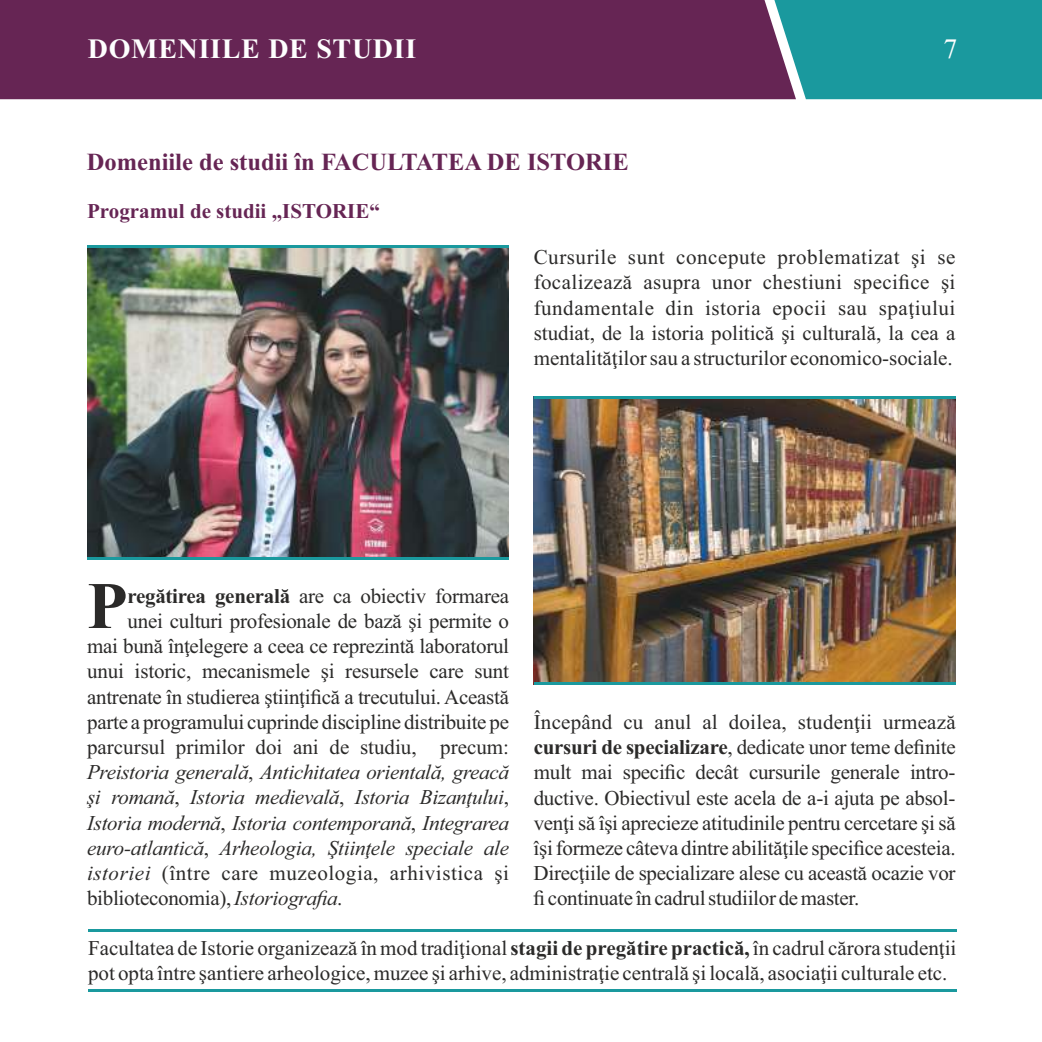
<style>
.page{position:relative;width:1042px;height:1042px;background:#fff}
.page>*{position:absolute;margin:0;border:0;box-sizing:border-box;transform-origin:0 0}
.t1{font:700 66.15px "Times New Roman";color:#2b2a29}
.t2{font:700 28px "Times New Roman";letter-spacing:.025em;color:#fefefe}
.t3{font:28px "Times New Roman";color:#fefefe}
.t4{font:700 24.5px "Times New Roman";color:#662554}
.t5{font:21px/25.2px "Times New Roman";color:#2b2a29;text-align:justify}
.t6{font:700 21px "Times New Roman";color:#662554}
.s1{font-weight:700}
.s2{font-style:italic}
</style>
<div class="page">
<img style="left:534px;top:399px;width:421px;height:283px">
<img style="left:87px;top:248px;width:422px;height:309px">
<div style="left:0;top:0;width:770px;height:99px;background:#662554"></div>
<svg style="left:770px;top:0;width:272px;height:99px;background:#25979e"></svg>
<hr style="left:87px;top:245px;width:422px;height:3px;background:#1a999e">
<hr style="left:87px;top:557px;width:422px;height:2px;background:#1a999e">
<hr style="left:534px;top:397px;width:421px;height:2px;background:#1a999e">
<hr style="left:534px;top:682px;width:421px;height:2px;background:#1a999e">
<hr style="left:88px;top:929px;width:868px;height:3px;background:#1a999e">
<hr style="left:88px;top:989px;width:868px;height:3px;background:#1a999e">
<h2 class="t2" style="left:88px;top:39px;width:330px">DOMENIILE DE STUDII</h2>
<h2 class="t3" style="left:943px;top:38px;width:15px">7</h2>
<p class="t4" style="left:87px;top:154px;width:543px">Domeniile de studii în FACULTATEA DE ISTORIE</p>
<p class="t6" style="left:87px;top:204px;width:294px">Programul de studii „ISTORIE“</p>
<p class="t5" style="left:534px;top:247px;width:423px">Cursurile sunt concepute problematizat şi se focalizează asupra unor chestiuni specifice şi fundamentale din istoria epocii sau spaţiului studiat, de la istoria politică şi culturală, la cea a mentalităţilor sau a structurilor economico-sociale.</p>
<h1 class="t1" style="left:87px;top:583px;width:42px">P</h1>
<p class="t5" style="left:127px;top:585px;width:383px"><span class="s1">regătirea generală</span> are ca obiectiv formarea</p>
<p class="t5" style="left:87px;top:610px;width:424px;text-indent:41px">unei culturi profesionale de bază şi permite o mai bună înţelegere a ceea ce reprezintă laboratorul unui istoric, mecanismele şi resursele care sunt antrenate în studierea ştiinţifică a trecutului. Această parte a programului cuprinde discipline distribuite pe parcursul primilor doi ani de studiu, precum:<br><span class="s2">Preistoria generală</span>, <span class="s2">Antichitatea orientală, greacă şi romană</span>, <span class="s2">Istoria medievală</span>, <span class="s2">Istoria Bizanţului</span>, <span class="s2">Istoria modernă</span>, <span class="s2">Istoria contemporană</span>, <span class="s2">Integrarea euro-atlantică</span>, <span class="s2">Arheologia, Ştiinţele speciale ale istoriei</span> (între care muzeologia, arhivistica şi biblioteconomia),<span class="s2">Istoriografia</span>.</p>
<p class="t5" style="left:533px;top:711px;width:423px">Începând cu anul al doilea, studenţii urmează <span class="s1">cursuri de specializare</span>, dedicate unor teme definite mult mai specific decât cursurile generale intro&shy;ductive. Obiectivul este acela de a-i ajuta pe absol&shy;venţi să îşi aprecieze atitudinile pentru cercetare şi să îşiformeze câteva dintre abilităţile specifice acesteia.<br>Direcţiile de specializare alese cu această ocazie vor ficontinuate încadrulstudiilordemaster.</p>
<p class="t5" style="left:88px;top:937px;width:870px">Facultatea de Istorie organizează în mod tradiţional <span class="s1">stagii de pregătire practică,</span> în cadrul cărora studenţii pot opta între şantiere arheologice, muzee şi arhive, administraţie centrală şi locală, asociaţii culturale etc.</p>
</div>
